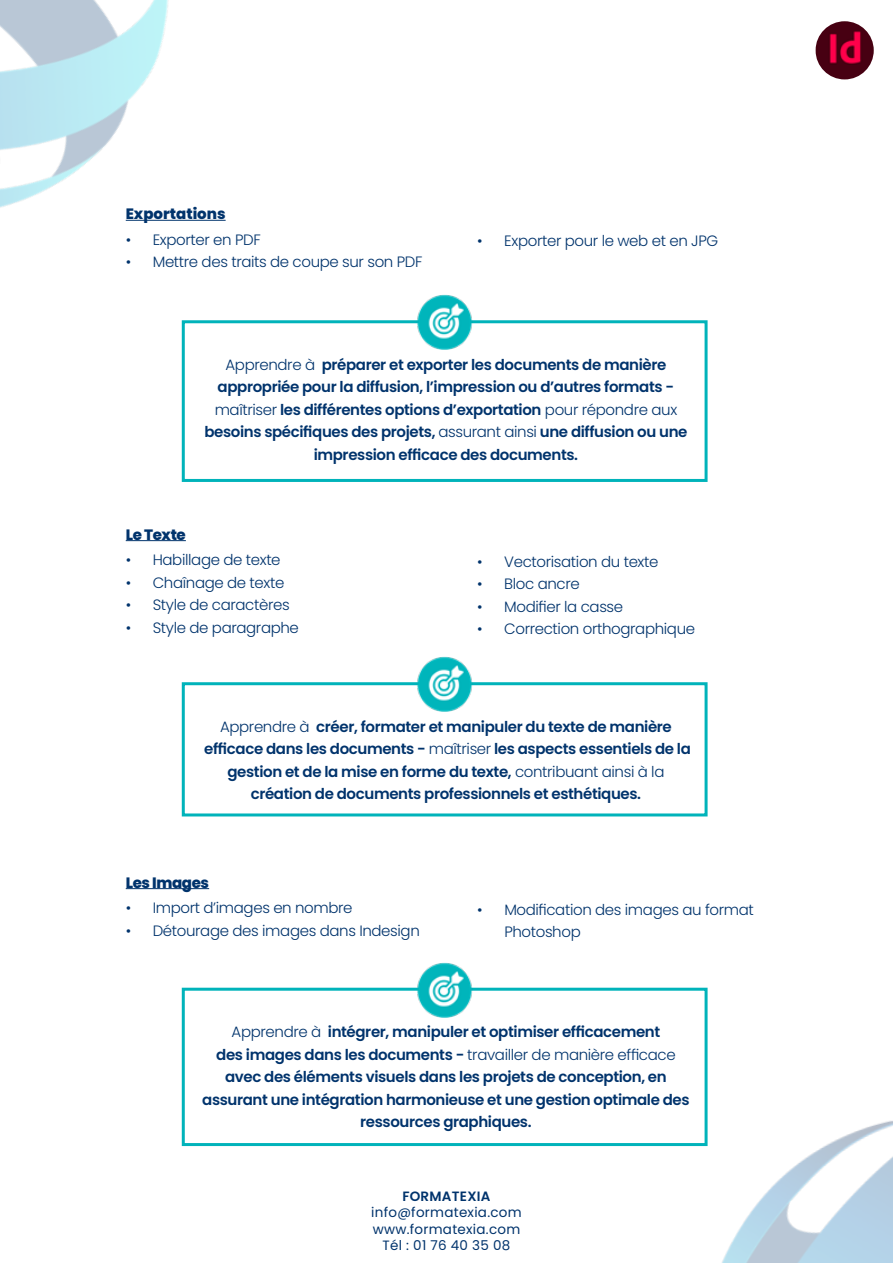
<style>
.page{position:relative;width:893px;height:1263px;background:#fff}
.page>*{position:absolute;margin:0;border:0;box-sizing:border-box;transform-origin:0 0}
.t1{font:600 15px/22.5px "Poppins";letter-spacing:-.025em;color:#00336c;text-align:center}
.t2{font:300 15px/22.5px "Poppins";letter-spacing:-.025em;color:#00336c}
.t3{font:800 15px "Poppins";letter-spacing:-.025em;color:#00336c}
.t4{font:800 15px "Poppins";color:#00336c}
.t5{font:13.5px/16.5px "Poppins";letter-spacing:.02em;color:#00336c;text-align:center}
.t6{font:600 13.5px "Poppins";letter-spacing:.02em;color:#00336c}
.s1{font-weight:300}
</style>
<div class="page">
<img style="left:0;top:0;width:226px;height:221px">
<img style="left:667px;top:1121px;width:226px;height:142px">
<img style="left:815px;top:21px;width:59px;height:58px;border-radius:29px">
<hr style="left:126px;top:220px;width:100px;height:1px;background:#00336c">
<hr style="left:126px;top:540px;width:60px;height:1px;background:#00336c">
<div style="left:182px;top:320px;width:526px;height:162px;background:#fff;border:3px solid #00b3ba"></div>
<img style="left:415px;top:295px;width:59px;height:55px">
<div style="left:182px;top:682px;width:526px;height:134px;background:#fff;border:3px solid #00b3ba"></div>
<img style="left:415px;top:657px;width:59px;height:55px">
<hr style="left:126px;top:888px;width:83px;height:1px;background:#00336c">
<div style="left:182px;top:988px;width:526px;height:158px;background:#fff;border:3px solid #00b3ba"></div>
<img style="left:415px;top:962px;width:59px;height:55px">
<p class="t4" style="left:126px;top:205px;width:101px">Exportations</p>
<p class="t2" style="left:126px;top:228px;width:136px">• Exporter en PDF</p>
<p class="t2" style="left:126px;top:251px;width:298px">• Mettre des traits de coupe sur son PDF</p>
<p class="t2" style="left:477px;top:230px;width:242px">• Exporter pour le web et en JPG</p>
<p class="t1" style="left:204px;top:353px;width:485px"><span class="s1">Apprendre à</span> préparer et exporter les documents de manière appropriée pour la diffusion, l’impression ou d’autres formats - <span class="s1">maîtriser</span> les différentes options d’exportation <span class="s1">pour répondre aux </span>besoins spécifiques des projets, <span class="s1">assurant ainsi</span> une diffusion ou une impression efficace des documents.</p>
<p class="t3" style="left:126px;top:526px;width:62px">Le Texte</p>
<p class="t2" style="left:126px;top:549px;width:156px">• Habillage de texte</p>
<p class="t2" style="left:126px;top:571px;width:160px">• Chaînage de texte</p>
<p class="t2" style="left:126px;top:594px;width:165px">• Style de caractères</p>
<p class="t2" style="left:126px;top:616px;width:175px">• Style de paragraphe</p>
<p class="t2" style="left:477px;top:550px;width:183px">• Vectorisation du texte</p>
<p class="t2" style="left:477px;top:573px;width:104px">• Bloc ancre</p>
<p class="t2" style="left:477px;top:595px;width:147px">• Modifier la casse</p>
<p class="t2" style="left:477px;top:618px;width:219px">• Correction orthographique</p>
<p class="t1" style="left:204px;top:715px;width:488px"><span class="s1">Apprendre à</span> créer, formater et manipuler du texte de manière efficace dans les documents - <span class="s1">maîtriser</span> les aspects essentiels de la gestion et de la mise en forme du texte, <span class="s1">contribuant ainsi à la </span>création de documents professionnels et esthétiques.</p>
<p class="t3" style="left:126px;top:873px;width:85px">Les Images</p>
<p class="t2" style="left:126px;top:896px;width:228px">• Import d’images en nombre</p>
<p class="t2" style="left:126px;top:919px;width:296px">• Détourage des images dans Indesign</p>
<p class="t2" style="left:504px;top:898px;width:251px;text-indent:-27px">• Modification des images au format<br>Photoshop</p>
<p class="t1" style="left:202px;top:1021px;width:489px"><span class="s1">Apprendre à</span> intégrer, manipuler et optimiser efficacement<br>des images dans les documents - <span class="s1">travailler de manière efficace </span>avec des éléments visuels dans les projets de conception, en assurant une intégration harmonieuse et une gestion optimale des ressources graphiques.</p>
<p class="t6" style="left:402px;top:1188px;width:90px">FORMATEXIA</p>
<p class="t5" style="left:371px;top:1204px;width:152px">info@formatexia.com www.formatexia.com<br>Tél : 01 76 40 35 08</p>
</div>
